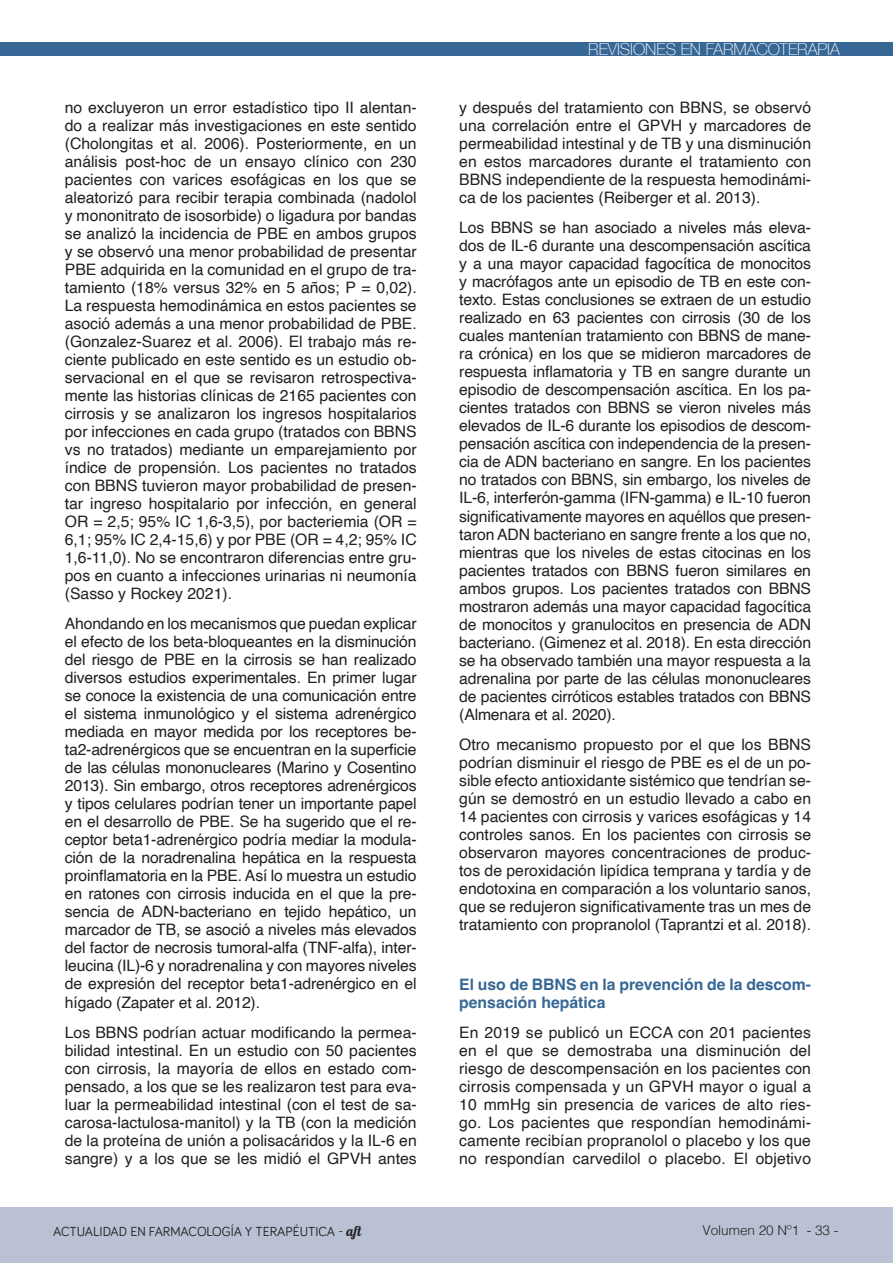
<style>
.page{position:relative;width:893px;height:1263px;background:#fff}
.page>*{position:absolute;margin:0;border:0;box-sizing:border-box;transform-origin:0 0}
.t1{font:100 16.5px "Helvetica Neue";color:#fff}
.t2{font:15.75px/18px "Helvetica";color:#231f20;text-align:justify}
.t3{font:700 15.75px/18px "Helvetica";color:#366795}
.t4{font:13.5px "Bariol";color:#231f20}
.t5{font:300 13.5px "Helvetica";color:#231f20}
.s1{font-family:"Lobster 1.4"}
</style>
<div class="page">
<div style="left:0;top:1207px;width:893px;height:56px;background:#bac1d5"></div>
<div style="left:0;top:42px;width:893px;height:13px;background:#366795"></div>
<p class="t2" style="left:65px;top:99px;width:353px">no excluyeron un error estadístico tipo II alentan&shy;do a realizar más investigaciones en este sentido (Cholongitas et al. 2006). Posteriormente, en un análisis post-hoc de un ensayo clínico con 230 pacientes con varices esofágicas en los que se aleatorizó para recibir terapia combinada (nadolol y mononitrato de isosorbide) o ligadura por bandas se analizó la incidencia de PBE en ambos grupos y se observó una menor probabilidad de presentar PBE adquirida en la comunidad en el grupo de tra&shy;tamiento (18% versus 32% en 5 años; P = 0,02).<br>La respuesta hemodinámica en estos pacientes se asoció además a una menor probabilidad de PBE. (Gonzalez-Suarez et al. 2006). El trabajo más re&shy;ciente publicado en este sentido es un estudio ob&shy;servacional en el que se revisaron retrospectiva&shy;mente las historias clínicas de 2165 pacientes con cirrosis y se analizaron los ingresos hospitalarios por infecciones en cada grupo (tratados con BBNS vs no tratados) mediante un emparejamiento por índice de propensión. Los pacientes no tratados con BBNS tuvieron mayor probabilidad de presen&shy;tar ingreso hospitalario por infección, en general OR = 2,5; 95% IC 1,6-3,5), por bacteriemia (OR = 6,1; 95% IC 2,4-15,6) y por PBE (OR = 4,2; 95% IC 1,6-11,0). No se encontraron diferencias entre gru&shy;pos en cuanto a infecciones urinarias ni neumonía (Sasso y Rockey 2021).</p>
<p class="t2" style="left:65px;top:615px;width:353px">Ahondando en los mecanismos que puedan explicar el efecto de los beta-bloqueantes en la disminución del riesgo de PBE en la cirrosis se han realizado diversos estudios experimentales. En primer lugar se conoce la existencia de una comunicación entre el sistema inmunológico y el sistema adrenérgico mediada en mayor medida por los receptores be&shy;ta2-adrenérgicos que se encuentran en la superficie de las células mononucleares (Marino y Cosentino 2013). Sin embargo, otros receptores adrenérgicos y tipos celulares podrían tener un importante papel en el desarrollo de PBE. Se ha sugerido que el re&shy;ceptor beta1-adrenérgico podría mediar la modula&shy;ción de la noradrenalina hepática en la respuesta proinflamatoria en la PBE. Así lo muestra un estudio en ratones con cirrosis inducida en el que la pre&shy;sencia de ADN-bacteriano en tejido hepático, un marcador de TB, se asoció a niveles más elevados del factor de necrosis tumoral-alfa (TNF-alfa), inter&shy;leucina (IL)-6 y noradrenalina y con mayores niveles de expresión del receptor beta1-adrenérgico en el hígado (Zapater et al. 2012).</p>
<p class="t2" style="left:65px;top:1023px;width:353px">Los BBNS podrían actuar modificando la permea&shy;bilidad intestinal. En un estudio con 50 pacientes con cirrosis, la mayoría de ellos en estado com&shy;pensado, a los que se les realizaron test para eva&shy;luar la permeabilidad intestinal (con el test de sa&shy;carosa-lactulosa-manitol) y la TB (con la medición de la proteína de unión a polisacáridos y la IL-6 en sangre) y a los que se les midió el GPVH antes</p>
<p class="t4" style="left:53px;top:1222px;width:313px">ACTUALIDAD EN FARMACOLOGÍA Y TERAPÉUTICA - <span class="s1">aft</span></p>
<p class="t1" style="left:588px;top:37px;width:253px">REVISIONES EN FARMACOTERAPIA</p>
<p class="t2" style="left:459px;top:99px;width:353px">y después del tratamiento con BBNS, se observó una correlación entre el GPVH y marcadores de permeabilidad intestinal y de TB y una disminución en estos marcadores durante el tratamiento con BBNS independiente de la respuesta hemodinámi&shy;ca de los pacientes (Reiberger et al. 2013).</p>
<p class="t2" style="left:459px;top:219px;width:353px">Los BBNS se han asociado a niveles más eleva&shy;dos de IL-6 durante una descompensación ascítica y a una mayor capacidad fagocítica de monocitos y macrófagos ante un episodio de TB en este con&shy;texto. Estas conclusiones se extraen de un estudio realizado en 63 pacientes con cirrosis (30 de los cuales mantenían tratamiento con BBNS de mane&shy;ra crónica) en los que se midieron marcadores de respuesta inflamatoria y TB en sangre durante un episodio de descompensación ascítica. En los pa&shy;cientes tratados con BBNS se vieron niveles más elevados de IL-6 durante los episodios de descom&shy;pensación ascítica con independencia de la presen&shy;cia de ADN bacteriano en sangre. En los pacientes no tratados con BBNS, sin embargo, los niveles de IL-6, interferón-gamma (IFN-gamma) e IL-10 fueron significativamente mayores en aquéllos que presen&shy;taron ADN bacteriano en sangre frente a los que no, mientras que los niveles de estas citocinas en los pacientes tratados con BBNS fueron similares en ambos grupos. Los pacientes tratados con BBNS mostraron además una mayor capacidad fagocítica de monocitos y granulocitos en presencia de ADN bacteriano. (Gimenez et al. 2018). En esta dirección se ha observado también una mayor respuesta a la adrenalina por parte de las células mononucleares de pacientes cirróticos estables tratados con BBNS (Almenara et al. 2020).</p>
<p class="t2" style="left:459px;top:735px;width:353px">Otro mecanismo propuesto por el que los BBNS podrían disminuir el riesgo de PBE es el de un po&shy;sible efecto antioxidante sistémico que tendrían se&shy;gún se demostró en un estudio llevado a cabo en 14 pacientes con cirrosis y varices esofágicas y 14 controles sanos. En los pacientes con cirrosis se observaron mayores concentraciones de produc&shy;tos de peroxidación lipídica temprana y tardía y de endotoxina en comparación a los voluntario sanos, que se redujeron significativamente tras un mes de tratamiento con propranolol (Taprantzi et al. 2018).</p>
<p class="t3" style="left:459px;top:977px;width:353px">El uso de BBNS en la prevención de la descom&shy;pensación hepática</p>
<p class="t2" style="left:459px;top:1023px;width:353px">En 2019 se publicó un ECCA con 201 pacientes en el que se demostraba una disminución del riesgo de descompensación en los pacientes con cirrosis compensada y un GPVH mayor o igual a 10 mmHg sin presencia de varices de alto ries&shy;go. Los pacientes que respondían hemodinámi&shy;camente recibían propranolol o placebo y los que no respondían carvedilol o placebo. El objetivo</p>
<p class="t5" style="left:702px;top:1218px;width:137px">Volumen 20 Nº1 - 33 -</p>
</div>
